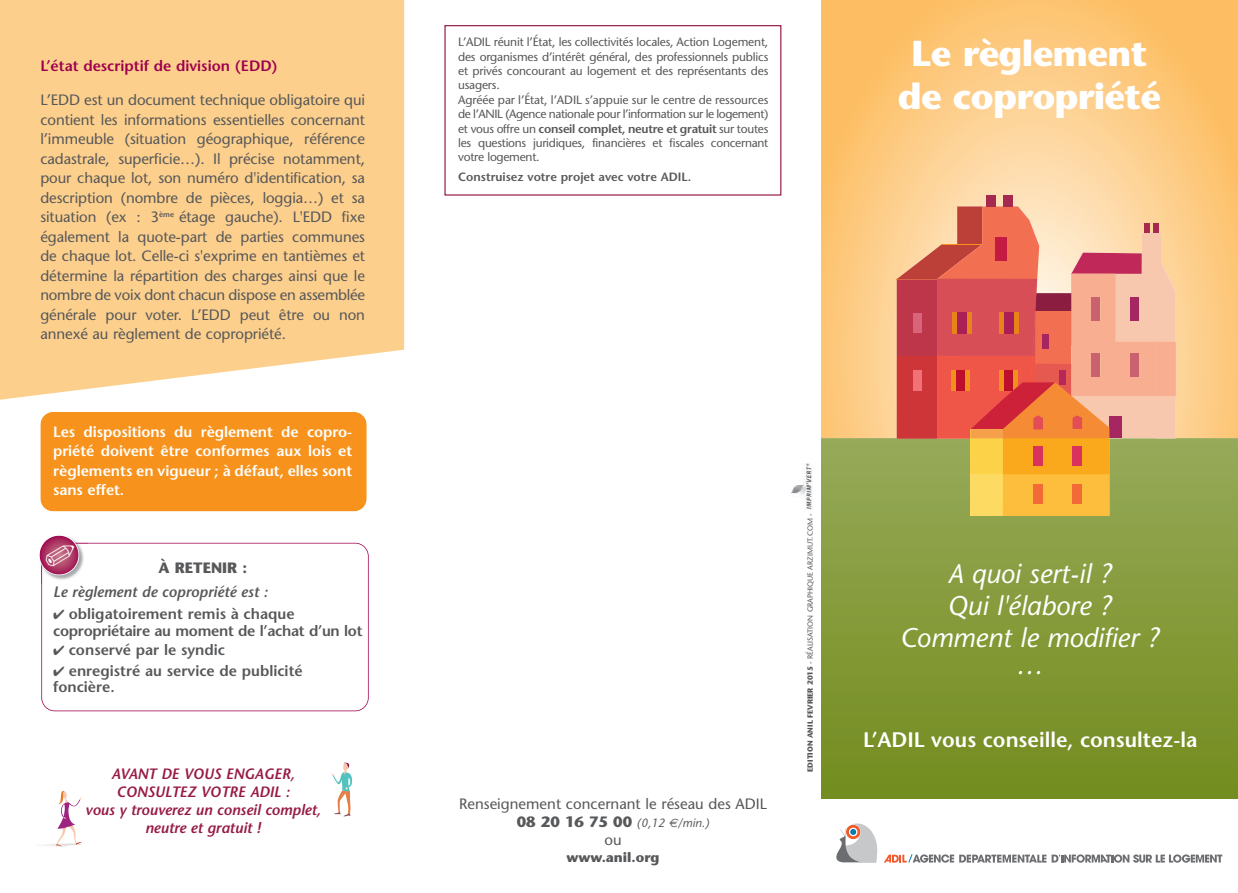
<style>
.page{position:relative;width:1238px;height:893px;background:#fff}
.page>*{position:absolute;margin:0;border:0;box-sizing:border-box;transform-origin:0 0}
.t1{font:700 36px/43.2px "Stone Sans";letter-spacing:-.02em;color:#fff;text-align:center}
.t2{font:italic 27px/32.4px "Stone Sans";color:#fff;text-align:center}
.t3{font:600 21px "Stone Sans";color:#fff}
.t4{font:15px/19.5px "Stone Sans";letter-spacing:-.005em;color:#57585a;text-align:justify}
.t5{font:600 15px/16.5px "Stone Sans";color:#57585a}
.t6{font:600 15px/19.5px "Stone Sans";color:#fff;text-align:justify}
.t7{font:italic 600 15px/18px "Stone Sans";letter-spacing:-.005em;color:#971b44;text-align:center}
.t8{font:600 15px "Stone Sans";color:#9e014e}
.t9{font:italic 600 15px "Stone Sans";color:#57585a}
.t10{font:700 15px "Stone Sans";color:#57585a}
.t11{font:700 13.5px "Stone Sans";color:#57585a}
.t12{font:12px/14.4px "Stone Sans";letter-spacing:-.015em;color:#57585a}
.t13{font:600 12px "Stone Sans";color:#57585a}
.t14{font:italic 12px "Stone Sans";color:#57585a}
.t15{font:7.5px "Stone Sans";color:#57585a}
.s1{font-weight:600}
.s2{font-weight:700;font-style:normal;font-size:15px}
.s3{font-family:"Euro Sans"}
.s4{font-weight:700}
</style>
<div class="page">
<svg style="left:821px;top:0;width:416px;height:438px;background:#fdca80"></svg>
<svg style="left:821px;top:438px;width:416px;height:360px;background:#829837"></svg>
<div style="left:986px;top:195px;width:10px;height:11px;background:#a6294f"></div>
<div style="left:1002px;top:195px;width:10px;height:11px;background:#a6294f"></div>
<svg style="left:896px;top:206px;width:280px;height:310px;background:#df8f65"></svg>
<div style="left:0;top:0;width:404px;height:400px;background:#fdcf8c"></div>
<img style="left:791px;top:464px;width:22px;height:46px">
<div style="left:444px;top:25px;width:337px;height:171px;border:1px solid #971b44"></div>
<svg style="left:836px;top:823px;width:386px;height:40px"></svg>
<div style="left:41px;top:543px;width:327px;height:168px;border:2px solid #9e014e;border-radius:14px"></div>
<img style="left:44px;top:537px;width:44px;height:6px">
<img style="left:41px;top:543px;width:47px;height:41px">
<svg style="left:40px;top:536px;width:38px;height:38px"></svg>
<div style="left:39px;top:535px;width:40px;height:40px;border:2px solid #fff;border-radius:50%"></div>
<div style="left:40px;top:412px;width:327px;height:100px;background:#f7931d"></div>
<svg style="left:331px;top:762px;width:21px;height:55px"></svg>
<svg style="left:44px;top:791px;width:38px;height:55px"></svg>
<svg style="left:46px;top:545px;width:28px;height:21px"></svg>
<p class="t8" style="left:40px;top:60px;width:239px">L’état descriptif de division (EDD)</p>
<p class="t4" style="left:40px;top:92px;width:326px">L’EDD est un document technique obligatoire qui contient les informations essentielles concernant l’immeuble (situation géographique, référence cadastrale, superficie…). Il précise notamment, pour chaque lot, son numéro d'identification, sa description (nombre de pièces, loggia…) et sa situation (ex : 3<sup>ème</sup> étage gauche). L'EDD fixe également la quote-part de parties communes de chaque lot. Celle-ci s'exprime en tantièmes et détermine la répartition des charges ainsi que le nombre de voix dont chacun dispose en assemblée générale pour voter. L’EDD peut être ou non annexé au règlement de copropriété.</p>
<p class="t6" style="left:53px;top:423px;width:301px">Les dispositions du règlement de copro&shy;priété doivent être conformes aux lois et règlements en vigueur ; à défaut, elles sont sans effet.</p>
<p class="t10" style="left:158px;top:562px;width:90px">À RETENIR :</p>
<p class="t9" style="left:53px;top:586px;width:216px">Le règlement de copropriété est :</p>
<p class="t5" style="left:53px;top:607px;width:311px">✔ obligatoirement remis à chaque copropriétaire au moment de l’achat d’un lot</p>
<p class="t5" style="left:53px;top:643px;width:173px">✔ conservé par le syndic</p>
<p class="t5" style="left:53px;top:664px;width:251px">✔ enregistré au service de publicité foncière.</p>
<p class="t7" style="left:85px;top:766px;width:237px">AVANT DE VOUS ENGAGER,<br>CONSULTEZ VOTRE ADIL :<br>vous y trouverez un conseil complet, neutre et gratuit !</p>
<p class="t12" style="left:458px;top:36px;width:312px">L’ADIL réunit l’État, les collectivités locales, Action Logement, des organismes d’intérêt général, des professionnels publics et privés concourant au logement et des représentants des usagers.<br>Agréée par l’État, l’ADIL s’appuie sur le centre de ressources de l’ANIL (Agence nationale pour l’information sur le logement) et vous offre un <span class="s1">conseil complet, neutre et gratuit</span> sur toutes les questions juridiques, financières et fiscales concernant votre logement.</p>
<p class="t13" style="left:458px;top:172px;width:234px">Construisez votre projet avec votre ADIL.</p>
<h1 class="t1" style="left:897px;top:35px;width:265px">Le règlement de copropriété</h1>
<p class="t4" style="left:459px;top:796px;width:309px">Renseignement concernant le réseau des ADIL</p>
<p class="t14" style="left:517px;top:818px;width:194px"><span class="s2">08 20 16 75 00</span> (0,12 <span class="s3">€</span>/min.)</p>
<p class="t4" style="left:604px;top:832px;width:19px">ou</p>
<p class="t11" style="left:566px;top:852px;width:94px">www.anil.org</p>
<p class="t15" style="left:807px;top:772px;width:260px;rotate:-90deg"><span class="s4">EDITION ANIL FEVRIER 2015</span> - RÉALISATION GRAPHIQUE ARZIMUT.COM -</p>
<h2 class="t2" style="left:900px;top:560px;width:261px">A quoi sert-il ?<br>Qui l'élabore ?<br>Comment le modifier ?</h2>
<h2 class="t2" style="left:1016px;top:652px;width:28px">…</h2>
<h3 class="t3" style="left:863px;top:731px;width:336px">L’ADIL vous conseille, consultez-la</h3>
</div>
